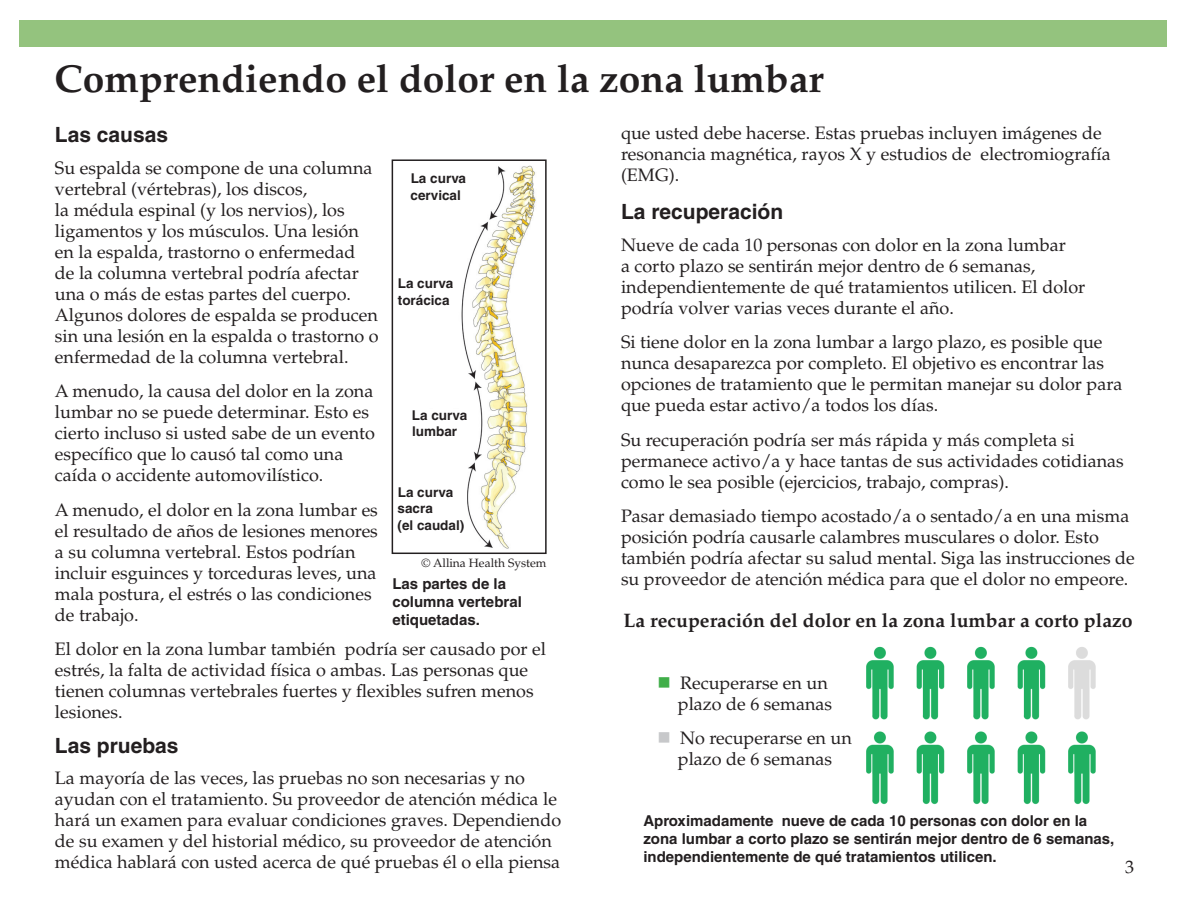
<style>
.page{position:relative;width:1188px;height:918px;background:#fff}
.page>*{position:absolute;margin:0;border:0;box-sizing:border-box;transform-origin:0 0}
.t1{font:700 39px "Palatino";color:#231f20}
.Headline{font:700 21px "Helvetica";color:#231f20}
.Tip_title{font:700 19.5px "Palatino";color:#231f20}
.Body_copy{font:18px/21px "Palatino";color:#231f20}
.Cutline{font:700 15px/18px "Helvetica";color:#231f20}
.Headline-2{font:700 13.5px/16.5px "Helvetica";color:#231f20}
.copyright{font:12px "Palatino";color:#231f20}
.s1{color:#40ae49}
.s2{color:#c7c8ca}
</style>
<div class="page">
<img style="left:866px;top:646px;width:230px;height:159px">
<img style="left:461px;top:165px;width:75px;height:384px">
<div style="left:392px;top:159px;width:155px;height:395px;border:2px solid #231f20"></div>
<div style="left:410px;top:173px;width:74px;height:34px;background:#fff"></div>
<div style="left:411px;top:409px;width:63px;height:34px;background:#fff"></div>
<div style="left:397px;top:486px;width:69px;height:44px;background:#fff"></div>
<div style="left:19px;top:20px;width:1148px;height:27px;background:#94c37e"></div>
<p class="t1" style="left:55px;top:56px;width:771px">Comprendiendo el dolor en la zona lumbar</p>
<p class="Body_copy" style="left:621px;top:123px;width:491px">que usted debe hacerse. Estas pruebas incluyen imágenes de resonancia magnética, rayos X y estudios de electromiografía (EMG).</p>
<p class="Headline" style="left:621px;top:199px;width:164px">La recuperación</p>
<p class="Body_copy" style="left:621px;top:234px;width:466px">Nueve de cada 10 personas con dolor en la zona lumbar<br>a corto plazo se sentirán mejor dentro de 6 semanas, independientemente de qué tratamientos utilicen. El dolor podría volver varias veces durante el año.</p>
<p class="Body_copy" style="left:621px;top:332px;width:503px">Si tiene dolor en la zona lumbar a largo plazo, es posible que nunca desaparezca por completo. El objetivo es encontrar las opciones de tratamiento que le permitan manejar su dolor para que pueda estar activo/a todos los días.</p>
<p class="Body_copy" style="left:621px;top:429px;width:504px">Su recuperación podría ser más rápida y más completa si permanece activo/a y hace tantas de sus actividades cotidianas como le sea posible (ejercicios, trabajo, compras).</p>
<p class="Body_copy" style="left:621px;top:506px;width:515px">Pasar demasiado tiempo acostado/a o sentado/a en una misma posición podría causarle calambres musculares o dolor. Esto también podría afectar su salud mental. Siga las instrucciones de</p>
<p class="Cutline" style="left:392px;top:575px;width:115px">Las partes de la</p>
<p class="Body_copy" style="left:621px;top:569px;width:509px">su proveedor de atención médica para que el dolor no empeore.</p>
<p class="Cutline" style="left:392px;top:593px;width:131px">columna vertebral etiquetadas.</p>
<p class="Headline" style="left:55px;top:122px;width:115px">Las causas</p>
<p class="Body_copy" style="left:55px;top:157px;width:325px">Su espalda se compone de una columna vertebral (vértebras), los discos,<br>la médula espinal (y los nervios), los ligamentos y los músculos. Una lesión en la espalda, trastorno o enfermedad de la columna vertebral podría afectar una o más de estas partes del cuerpo.<br>Algunos dolores de espalda se producen sin una lesión en la espalda o trastorno o enfermedad de la columna vertebral.</p>
<p class="Body_copy" style="left:55px;top:381px;width:322px">A menudo, la causa del dolor en la zona lumbar no se puede determinar. Esto es cierto incluso si usted sabe de un evento específico que lo causó tal como una caída o accidente automovilístico.</p>
<p class="Body_copy" style="left:55px;top:499px;width:325px">A menudo, el dolor en la zona lumbar es el resultado de años de lesiones menores a su columna vertebral. Estos podrían incluir esguinces y torceduras leves, una mala postura, el estrés o las condiciones de trabajo.</p>
<p class="Body_copy" style="left:55px;top:639px;width:493px">El dolor en la zona lumbar también podría ser causado por el estrés, la falta de actividad física o ambas. Las personas que tienen columnas vertebrales fuertes y flexibles sufren menos lesiones.</p>
<p class="Headline" style="left:55px;top:732px;width:125px">Las pruebas</p>
<p class="Body_copy" style="left:55px;top:768px;width:508px">La mayoría de las veces, las pruebas no son necesarias y no ayudan con el tratamiento. Su proveedor de atención médica le hará un examen para evaluar condiciones graves. Dependiendo de su examen y del historial médico, su proveedor de atención médica hablará con usted acerca de qué pruebas él o ella piensa</p>
<p class="Headline-2" style="left:410px;top:170px;width:57px">La curva cervical</p>
<p class="Headline-2" style="left:398px;top:275px;width:57px">La curva torácica</p>
<p class="Headline-2" style="left:412px;top:406px;width:57px">La curva lumbar</p>
<p class="Headline-2" style="left:398px;top:483px;width:68px">La curva sacra<br>(el caudal)</p>
<p class="copyright" style="left:422px;top:556px;width:126px">© Allina Health System</p>
<p class="Tip_title" style="left:624px;top:609px;width:511px">La recuperación del dolor en la zona lumbar a corto plazo</p>
<p class="Body_copy" style="left:658px;top:673px;width:176px;text-align:right"><span class="s1">■</span> Recuperarse en un plazo de 6 semanas</p>
<p class="Body_copy" style="left:658px;top:728px;width:196px;text-align:center"><span class="s2">■</span> No recuperarse en un plazo de 6 semanas</p>
<p class="Cutline" style="left:643px;top:811px;width:472px">Aproximadamente nueve de cada 10 personas con dolor en la zona lumbar a corto plazo se sentirán mejor dentro de 6 semanas, independientemente de qué tratamientos utilicen.</p>
<p class="Body_copy" style="left:1125px;top:857px;width:10px">3</p>
</div>
